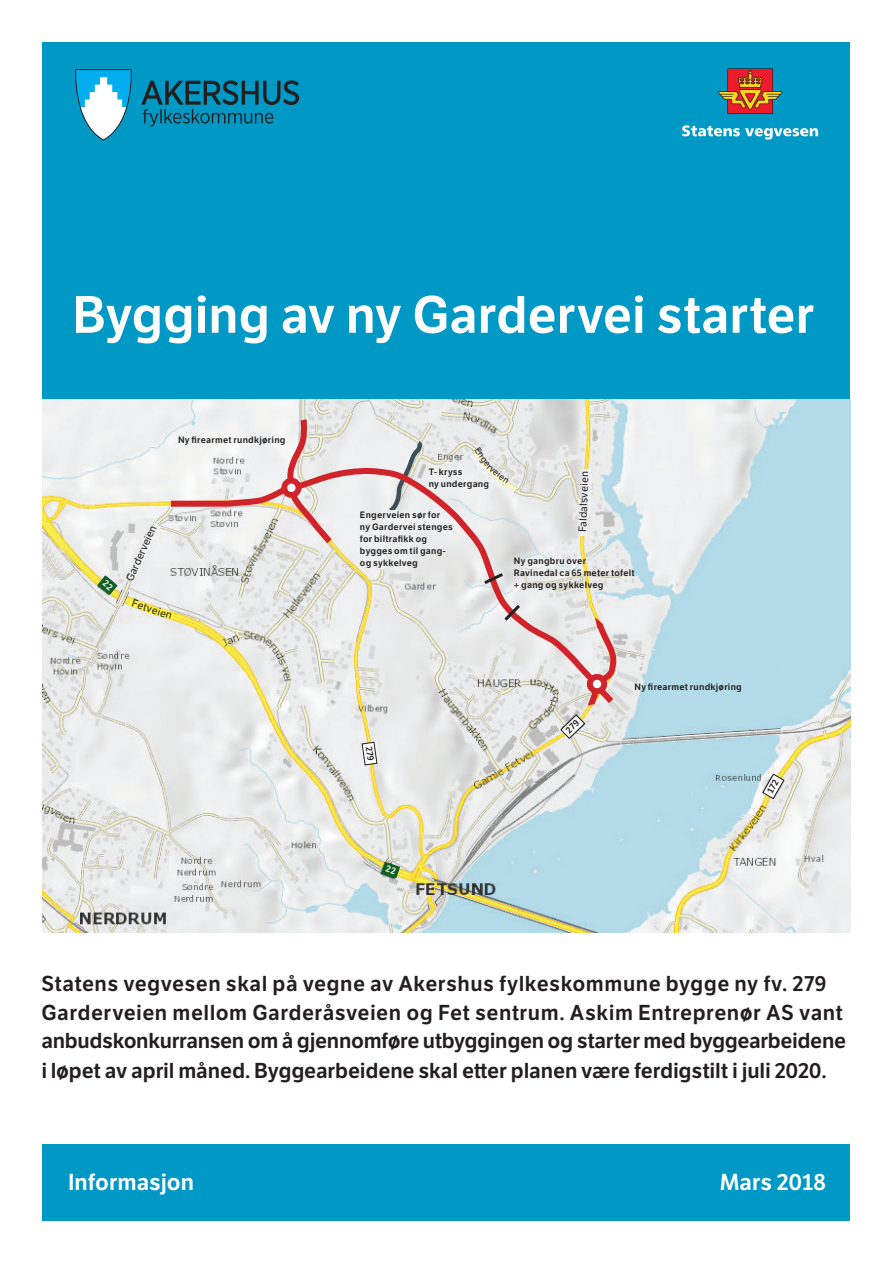
<style>
.page{position:relative;width:893px;height:1263px;background:#fff}
.page>*{position:absolute;margin:0;border:0;box-sizing:border-box;transform-origin:0 0}
.t1{font:600 51px "LFT Etica";letter-spacing:-.005em;color:#fff}
.t2{font:600 22.5px "LFT Etica";color:#fff}
.Brødtekst{font:600 21px/28.5px "LFT Etica";letter-spacing:-.005em;color:#231f20}
.Brødtekst-2{font:600 21px "LFT Etica";letter-spacing:.02em;color:#231f20}
.Brødtekst-3{font:10.5px "LFT Etica";color:#231f20}
.Brødtekst-4{font:600 9px/12px "LFT Etica";letter-spacing:.03em;color:#231f20}
.t3{font:9px "LFT Etica";color:#231f20}
</style>
<div class="page">
<div style="left:43px;top:43px;width:807px;height:357px;background:#0099c6"></div>
<svg style="left:141px;top:80px;width:158px;height:46px"></svg>
<svg style="left:75px;top:69px;width:57px;height:71px"></svg>
<div style="left:43px;top:1144px;width:807px;height:77px;background:#0099c6"></div>
<svg style="left:682px;top:125px;width:136px;height:15px"></svg>
<svg style="left:718px;top:68px;width:64px;height:46px"></svg>
<img style="left:43px;top:400px;width:807px;height:532px">
<svg style="left:369px;top:437px;width:65px;height:26px;background:#dfe2e0"></svg>
<svg style="left:573px;top:460px;width:23px;height:3px"></svg>
<svg style="left:280px;top:463px;width:320px;height:225px;background:#e5e1de"></svg>
<svg style="left:481px;top:570px;width:25px;height:17px"></svg>
<svg style="left:501px;top:602px;width:22px;height:22px"></svg>
<svg style="left:464px;top:445px;width:57px;height:57px"></svg>
<svg style="left:98px;top:414px;width:240px;height:209px"></svg>
<svg style="left:381px;top:862px;width:19px;height:16px"></svg>
<svg style="left:361px;top:741px;width:19px;height:25px"></svg>
<svg style="left:560px;top:620px;width:60px;height:119px;background:#e1c7c5"></svg>
<svg style="left:762px;top:773px;width:23px;height:26px"></svg>
<p class="t1" style="left:72px;top:284px;width:744px">Bygging av ny Gardervei starter</p>
<p class="Brødtekst-4" style="left:178px;top:433px;width:109px">Ny firearmet rundkjøring</p>
<p class="Brødtekst-3" style="left:123px;top:578px;width:61px;rotate:-66deg">Garderveien</p>
<p class="Brødtekst-3" style="left:134px;top:597px;width:43px;rotate:18deg">Fetveien</p>
<p class="t3" style="left:481px;top:445px;width:23px;rotate:56deg">Enge</p>
<p class="Brødtekst-4" style="left:429px;top:466px;width:35px">T- kryss</p>
<p class="Brødtekst-4" style="left:429px;top:478px;width:62px">ny undergang</p>
<p class="Brødtekst-4" style="left:360px;top:509px;width:82px">Engerveien sør for</p>
<p class="Brødtekst-4" style="left:360px;top:521px;width:94px">ny Gardervei stenges</p>
<p class="Brødtekst-4" style="left:360px;top:533px;width:69px">for biltrafikk og</p>
<p class="Brødtekst-4" style="left:360px;top:545px;width:87px">bygges om til gang-</p>
<p class="Brødtekst-4" style="left:360px;top:557px;width:60px">og sykkelveg</p>
<p class="Brødtekst-3" style="left:576px;top:532px;width:62px;rotate:-88deg">Faldalsveien</p>
<p class="Brødtekst-4" style="left:514px;top:554px;width:74px">Ny gangbru over</p>
<p class="Brødtekst-4" style="left:514px;top:566px;width:122px">Ravinedal ca 65 meter tofelt + gang og sykkelveg</p>
<p class="Brødtekst-4" style="left:634px;top:681px;width:109px">Ny firearmet rundkjøring</p>
<p class="Brødtekst-2" style="left:41px;top:971px;width:787px">Statens vegvesen skal på vegne av Akershus fylkeskommune bygge ny fv. 279</p>
<p class="Brødtekst" style="left:41px;top:998px;width:806px">Garderveien mellom Garderåsveien og Fet sentrum. Askim Entreprenør AS vant anbudskonkurransen om å gjennomføre utbyggingen og starter med byggearbeidene</p>
<p class="Brødtekst" style="left:41px;top:1057px;width:787px">i løpet av april måned. Byggearbeidene skal etter planen være ferdigstilt i juli 2020.</p>
<p class="t2" style="left:68px;top:1168px;width:128px">Informasjon</p>
<p class="t2" style="left:720px;top:1168px;width:108px">Mars 2018</p>
</div>
